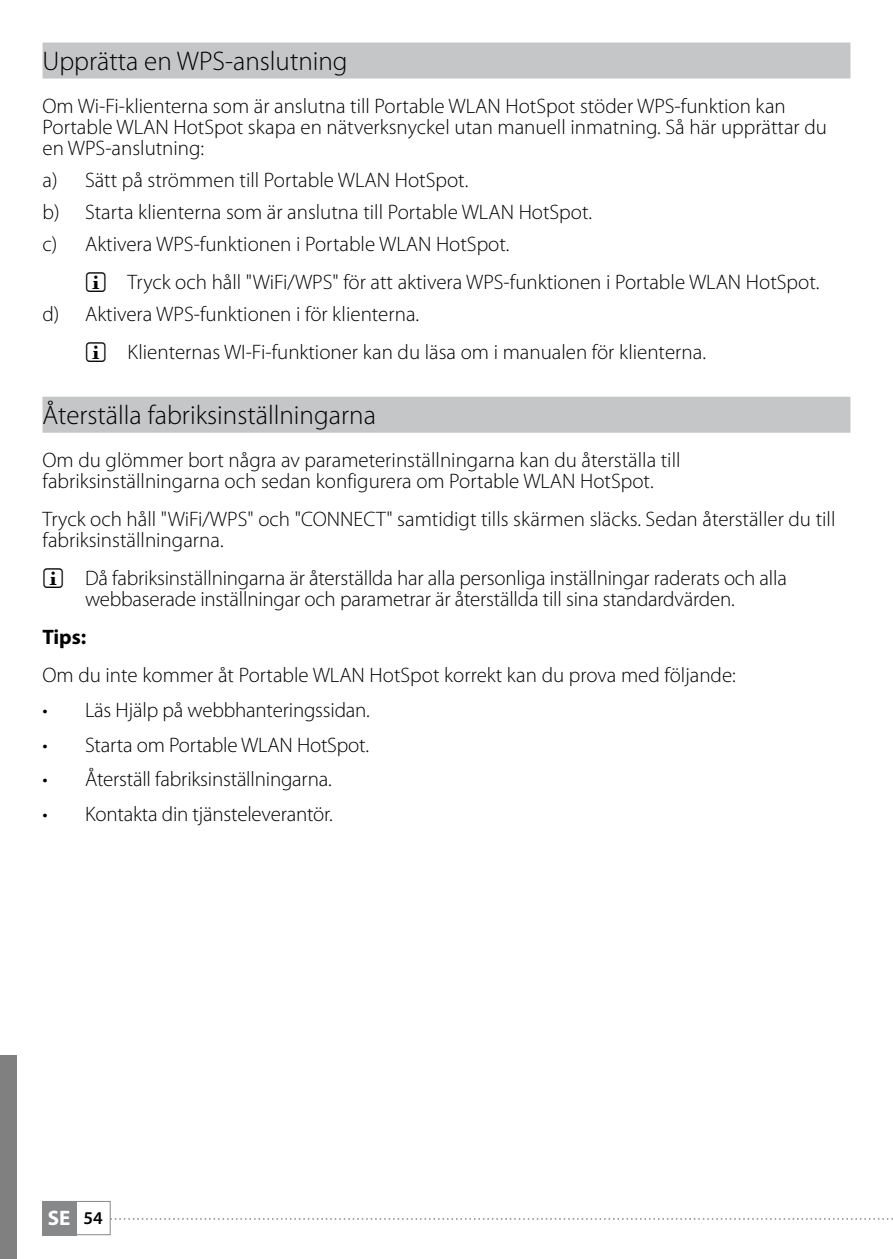
<style>
.page{position:relative;width:893px;height:1259px;background:#fff}
.page>*{position:absolute;margin:0;border:0;box-sizing:border-box;transform-origin:0 0}
.t1{font:300 27px "Myriad Pro";color:#000}
.t2{font:300 21px/21px "Myriad Pro";color:#000}
.t3{font:700 21px "Myriad Pro";color:#000}
.t4{font:700 21px "Myriad Pro";color:#fff}
.s1{font-weight:600;font-size:18px;color:#000}
</style>
<div class="page">
<div style="left:43px;top:1201px;width:34px;height:34px;background:#87888a"></div>
<div style="left:43px;top:1201px;width:68px;height:34px;border:1px solid #87888a"></div>
<svg style="left:110px;top:1218px;width:783px;height:1px"></svg>
<div style="left:0;top:1054px;width:17px;height:205px;background:#808080"></div>
<div style="left:43px;top:43px;width:807px;height:36px;background:#c5c6c8"></div>
<div style="left:43px;top:397px;width:807px;height:36px;background:#c5c6c8"></div>
<p class="t1" style="left:43px;top:46px;width:307px">Upprätta en WPS-anslutning</p>
<p class="t2" style="left:43px;top:96px;width:786px">Om Wi-Fi-klienterna som är anslutna till Portable WLAN HotSpot stöder WPS-funktion kan<br>Portable WLAN HotSpot skapa en nätverksnyckel utan manuell inmatning. Så här upprättar du en WPS-anslutning:</p>
<p class="t2" style="left:43px;top:164px;width:551px;line-height:32.1px">a) Sätt på strömmen till Portable WLAN HotSpot.<br>b) Starta klienterna som är anslutna till Portable WLAN HotSpot. c) Aktivera WPS-funktionen i Portable WLAN HotSpot.</p>
<p class="t2" style="left:43px;top:266px;width:778px;line-height:32.1px;text-indent:85px">Tryck och håll "WiFi/WPS" för att aktivera WPS-funktionen i Portable WLAN HotSpot. d) Aktivera WPS-funktionen i för klienterna.</p>
<p class="t2" style="left:128px;top:342px;width:580px">Klienternas WI-Fi-funktioner kan du läsa om i manualen för klienterna.</p>
<p class="t1" style="left:43px;top:400px;width:335px">Återställa fabriksinställningarna</p>
<p class="t2" style="left:43px;top:450px;width:640px">Om du glömmer bort några av parameterinställningarna kan du återställa till fabriksinställningarna och sedan konfigurera om Portable WLAN HotSpot.</p>
<p class="t2" style="left:43px;top:509px;width:794px">Tryck och håll "WiFi/WPS" och "CONNECT" samtidigt tills skärmen släcks. Sedan återställer du till fabriksinställningarna.</p>
<p class="t2" style="left:85px;top:568px;width:703px">Då fabriksinställningarna är återställda har alla personliga inställningar raderats och alla webbaserade inställningar och parametrar är återställda till sina standardvärden.</p>
<p class="t3" style="left:43px;top:625px;width:45px">Tips:</p>
<p class="t2" style="left:43px;top:665px;width:695px">Om du inte kommer åt Portable WLAN HotSpot korrekt kan du prova med följande:</p>
<p class="t2" style="left:43px;top:700px;width:329px">• Läs Hjälp på webbhanteringssidan.</p>
<p class="t2" style="left:43px;top:734px;width:328px">• Starta om Portable WLAN HotSpot.</p>
<p class="t2" style="left:43px;top:769px;width:291px">• Återställ fabriksinställningarna.</p>
<p class="t2" style="left:43px;top:803px;width:292px">• Kontakta din tjänsteleverantör.</p>
<p class="t4" style="left:48px;top:1206px;width:56px">SE <span class="s1">54</span></p>
</div>
